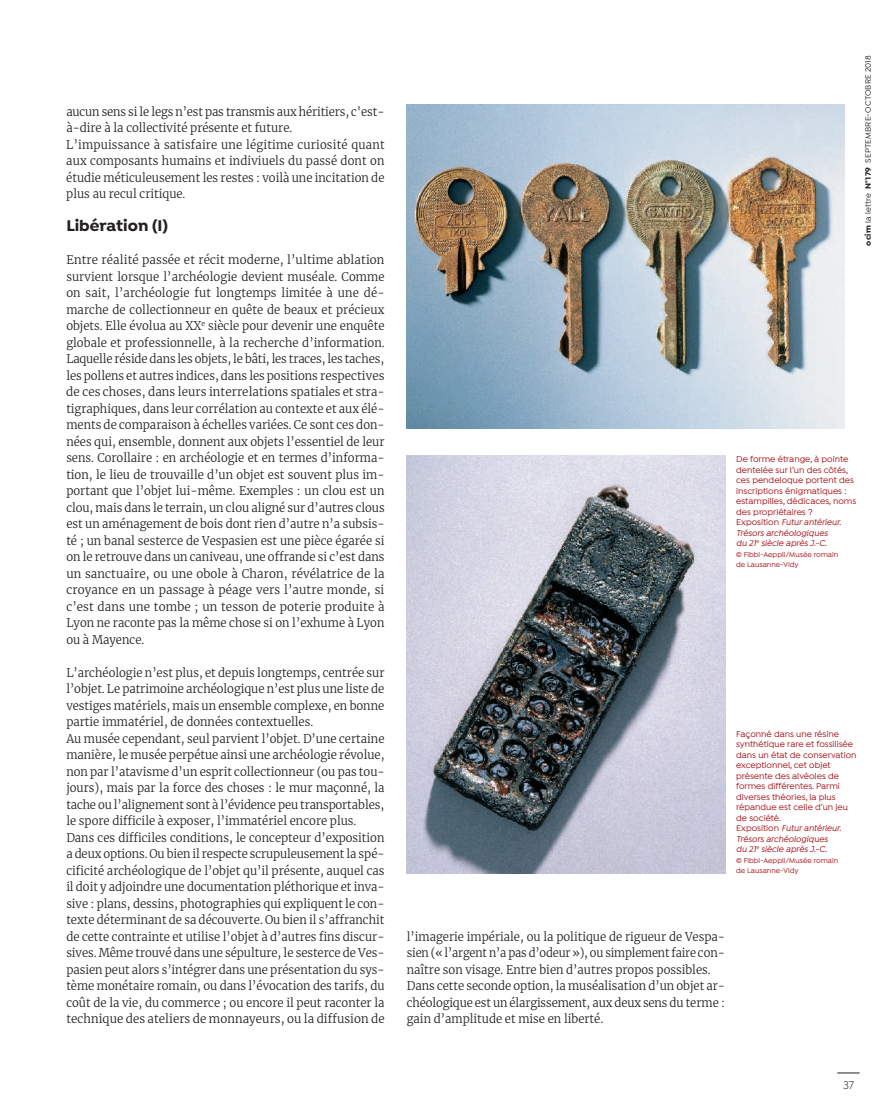
<style>
.page{position:relative;width:893px;height:1106px;background:#fff}
.page>*{position:absolute;margin:0;border:0;box-sizing:border-box;transform-origin:0 0}
.t1{font:700 16.5px "Isidora";color:#231f20}
.t2{font:300 12px/16.5px "Merriweather";color:#231f20;scale:.95 1}
.t3{font:300 12px/16.5px "Merriweather";color:#231f20;text-align:justify}
.t4{font:12px "Isidora";color:#231f20;scale:.95 1}
.t5{font:500 9px/10.5px "Isidora";color:#a50a11}
.t6{font:500 8.25px "Isidora";letter-spacing:.02em;color:#231f20}
.t7{font:500 7.5px/10.5px "Isidora";color:#a50a11}
.s1{font-weight:700}
.s2{font-style:italic}
</style>
<div class="page">
<svg style="left:837px;top:1072px;width:23px;height:1px"></svg>
<img style="left:407px;top:105px;width:437px;height:323px">
<img style="left:407px;top:455px;width:318px;height:418px">
<p class="t2" style="left:66px;top:103px;width:337px">aucun sens si le legs n’est pas transmis aux héritiers, c'est&shy;à- dire à la collectivité présente et future.<br>L’impuissance à satisfaire une légitime curiosité quant aux composants humains et indiviuels du passé dont on étudie méticuleusement les restes : voilà une incitation de plus au recul critique.</p>
<h1 class="t1" style="left:66px;top:215px;width:103px">Libération (I)</h1>
<p class="t3" style="left:66px;top:251px;width:320px">Entre réalité passée et récit moderne, l’ultime ablation survient lorsque l’archéologie devient muséale. Comme on sait, l’archéologie fut longtemps limitée à une dé&shy;marche de collectionneur en quête de beaux et précieux objets. Elle évolua au XX<sup>e</sup> siècle pour devenir une enquête globale et professionnelle, à la recherche d’information.<br>Laquelle réside dans les objets, le bâti, les traces, les taches, les pollens et autres indices, dans les positions respectives de ces choses, dans leurs interrelations spatiales et stra&shy;tigraphiques, dans leur corrélation au contexte et aux élé&shy;ments de comparaison à échelles variées. Ce sont ces don&shy;nées qui, ensemble, donnent aux objets l’essentiel de leur sens. Corollaire : en archéologie et en termes d’informa&shy;tion, le lieu de trouvaille d’un objet est souvent plus im&shy;portant que l’objet lui- même. Exemples : un clou est un clou, mais dans le terrain, un clou aligné sur d’autres clous est un aménagement de bois dont rien d’autre n’a subsis&shy;té ; un banal sesterce de Vespasien est une pièce égarée si on le retrouve dans un caniveau, une offrande si c’est dans un sanctuaire, ou une obole à Charon, révélatrice de la croyance en un passage à péage vers l’autre monde, si c’est dans une tombe ; un tesson de poterie produite à Lyon ne raconte pas la même chose si on l’exhume à Lyon ou à Mayence.</p>
<p class="t2" style="left:66px;top:664px;width:337px">L’archéologie n’est plus, et depuis longtemps, centrée sur l’objet. Le patrimoine archéologique n’est plus une liste de vestiges matériels, mais un ensemble complexe, en bonne partie immatériel, de données contextuelles.<br>Au musée cependant, seul parvient l’objet. D’une certaine manière, le musée perpétue ainsi une archéologie révolue, non par l’atavisme d’un esprit collectionneur (ou pas tou&shy;jours), mais par la force des choses : le mur maçonné, la tache ou l’alignement sont à l’évidence peu transportables, le spore difficile à exposer, l’immatériel encore plus.<br>Dans ces difficiles conditions, le concepteur d’exposition a deux options. Ou bien il respecte scrupuleusement la spé&shy;cificité archéologique de l’objet qu’il présente, auquel cas il doit y adjoindre une documentation pléthorique et inva&shy;sive : plans, dessins, photographies qui expliquent le con&shy;texte déterminant de sa découverte. Ou bien il s’affranchit de cette contrainte et utilise l’objet à d’autres fins discur&shy;sives. Même trouvé dans une sépulture, le sesterce de Ves&shy;pasien peut alors s’intégrer dans une présentation du sys&shy;tème monétaire romain, ou dans l’évocation des tarifs, du coût de la vie, du commerce ; ou encore il peut raconter la technique des ateliers de monnayeurs, ou la diffusion de</p>
<p class="t6" style="left:863px;top:245px;width:192px;rotate:-90deg"><span class="s1">ocim</span> la lettre <span class="s1">N°179</span> SEPTEMBRE-OCTOBRE 2018</p>
<p class="t5" style="left:736px;top:454px;width:122px">De forme étrange, à pointe dentelée sur l’un des côtés, ces pendeloque portent des inscriptions énigmatiques : estampilles, dédicaces, noms des propriétaires ?<br>Exposition <span class="s2">Futur antérieur.<br>Trésors archéologiques<br>du 21</span><sup>e</sup> <span class="s2">siècle après J.-C.</span></p>
<p class="t7" style="left:736px;top:549px;width:103px">© Fibbi-Aeppli/Musée romain de Lausanne-Vidy</p>
<p class="t5" style="left:736px;top:729px;width:122px">Façonné dans une résine synthétique rare et fossilisée dans un état de conservation exceptionnel, cet objet présente des alvéoles de formes différentes. Parmi diverses théories, la plus répandue est celle d’un jeu de société.<br>Exposition <span class="s2">Futur antérieur.<br>Trésors archéologiques<br>du 21</span><sup>e</sup> <span class="s2">siècle après J.-C.</span></p>
<p class="t7" style="left:736px;top:855px;width:103px">© Fibbi-Aeppli/Musée romain de Lausanne-Vidy</p>
<p class="t2" style="left:407px;top:928px;width:336px">l’imagerie impériale, ou la politique de rigueur de Vespa&shy;sien (« l’argent n’a pas d’odeur »), ou simplement faire con&shy;naître son visage. Entre bien d’autres propos possibles.<br>Dans cette seconde option, la muséalisation d’un objet ar&shy;chéologique est un élargissement, aux deux sens du terme : gain d’amplitude et mise en liberté.</p>
<p class="t4" style="left:843px;top:1078px;width:13px">37</p>
</div>
